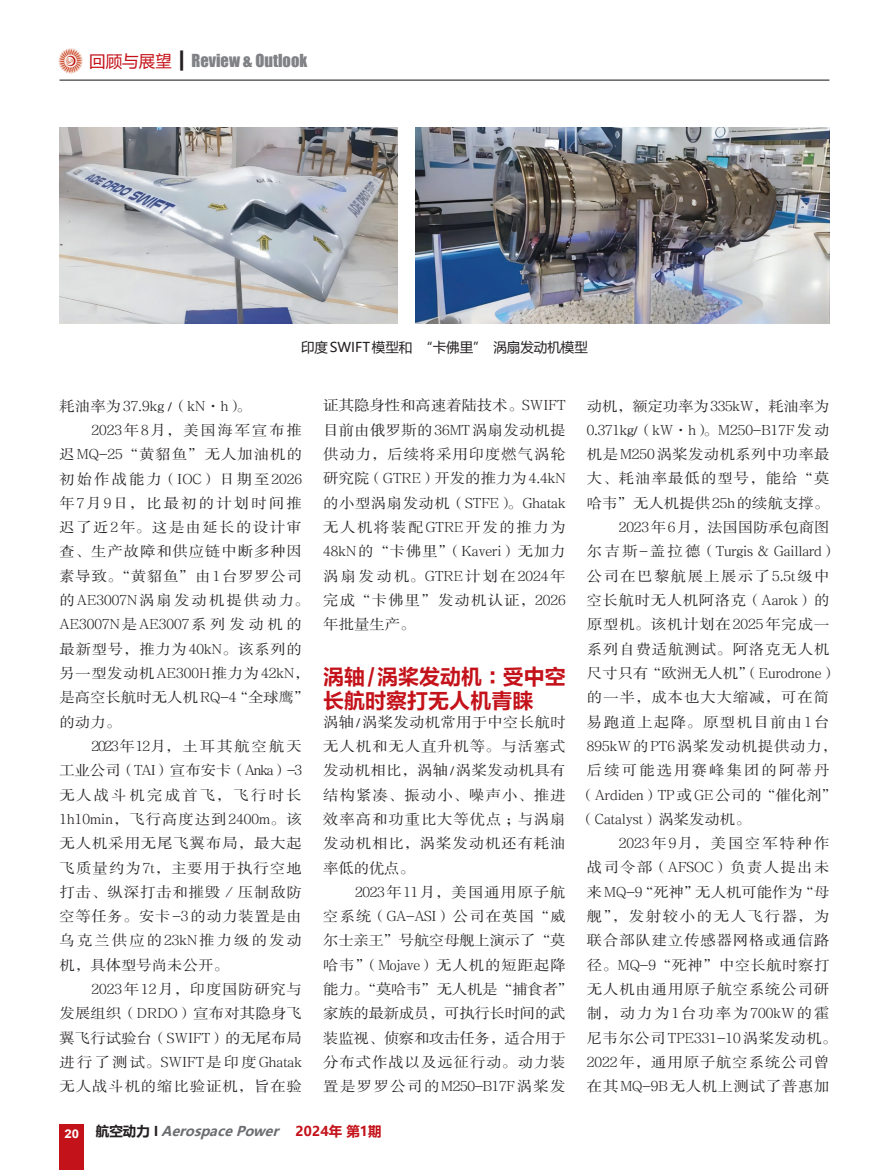
<style>
.page{position:relative;width:872px;height:1170px;background:#fff}
.page>*{position:absolute;margin:0;border:0;box-sizing:border-box;transform-origin:0 0}
.t1{font:21px/24.3px "FZLTCHJW GB1 0";color:#c4121a}
.t2{font:16.5px "Impact";color:#808285}
.t3{font:14.25px/24.3px "FZSSJW GB1 0";letter-spacing:.05em;color:#231f20;text-align:justify;scale:1.08 1}
.t4{font:14.25px "FZSSJW GB1 0";color:#231f20;scale:1.08 1}
.t5{font:14.25px/24.3px "FZSSJW GB1 0";letter-spacing:-.015em;color:#231f20;scale:1.08 1}
.t6{font:14.25px "FZSSJW GB1 0";letter-spacing:-.01em;color:#231f20;scale:1.08 1}
.t7{font:14.25px "FZSSJW GB1 0";letter-spacing:.09em;color:#231f20;scale:1.08 1}
.t8{font:14.25px "FZSSJW GB1 0";letter-spacing:.13em;color:#231f20;scale:1.08 1}
.t9{font:14.25px "FZSSJW GB1 0";letter-spacing:.07em;color:#231f20;scale:1.08 1}
.t10{font:14.25px "FZSSJW GB1 0";letter-spacing:.115em;color:#231f20;scale:1.08 1}
.t11{font:14.25px "FZSSJW GB1 0";letter-spacing:.135em;color:#231f20;scale:1.08 1}
.t12{font:14.25px "FZSSJW GB1 0";letter-spacing:-.005em;color:#231f20;scale:1.08 1}
.t13{font:14.25px "FZSSJW GB1 0";letter-spacing:.03em;color:#231f20;scale:1.08 1}
.t14{font:14.25px "FZSSJW GB1 0";letter-spacing:.01em;color:#231f20;scale:1.08 1}
.t15{font:14.25px "FZSSJW GB1 0";letter-spacing:.02em;color:#231f20;scale:1.08 1}
.t16{font:14.25px "FZSSJW GB1 0";letter-spacing:.085em;color:#231f20;scale:1.08 1}
.t17{font:14.25px "FZSSJW GB1 0";letter-spacing:.025em;color:#231f20;scale:1.08 1}
.t18{font:14.25px "FZSSJW GB1 0";letter-spacing:.125em;color:#231f20;scale:1.08 1}
.t19{font:14.25px "FZSSJW GB1 0";letter-spacing:.14em;color:#231f20;scale:1.08 1}
.t20{font:14.25px "FZSSJW GB1 0";letter-spacing:.105em;color:#231f20;scale:1.08 1}
.t21{font:14.25px "FZSSJW GB1 0";letter-spacing:.15em;color:#231f20;scale:1.08 1}
.t22{font:italic 700 13.5px "Microsoft Ya Hei";color:#6c6d70}
.t23{font:13.5px "Microsoft Ya Hei";color:#231f20}
.s1{font-family:"Microsoft Ya Hei";color:#c4121a}
.s2{font-family:"Microsoft Ya Hei";color:#231f20}
.s3{font-style:normal;color:#231f20}
.s4{font-style:normal;color:#c4121a}
</style>
<div class="page">
<div style="left:60px;top:1124px;width:24px;height:45px;background:#c4121a"></div>
<hr style="left:60px;top:80px;width:769px;height:1px;background:#231f20">
<img style="left:58px;top:49px;width:24px;height:24px">
<img style="left:60px;top:128px;width:338px;height:195px">
<img style="left:415px;top:128px;width:414px;height:196px">
<p class="t2" style="left:89px;top:48px;width:219px"><span class="s1">回顾与展望</span> <span class="s2">┃</span> Review &amp; Outlook</p>
<p class="t23" style="left:301px;top:338px;width:288px">印度SWIFT模型和 “卡佛里” 涡扇发动机模型</p>
<p class="t4" style="left:60px;top:398px;width:179px">耗油率为 37.9kg /（kN·h）。</p>
<p class="t10" style="left:91px;top:422px;width:196px">2023年8月，美国海军宣布推</p>
<p class="t3" style="left:60px;top:442px;width:226px">迟MQ-25“黄貂鱼”无人加油机的</p>
<p class="t8" style="left:60px;top:471px;width:226px">初始作战能力（IOC）日期至2026</p>
<p class="t19" style="left:60px;top:495px;width:226px">年7月9日，比最初的计划时间推</p>
<p class="t7" style="left:60px;top:520px;width:226px">迟了近2年。这是由延长的设计审</p>
<p class="t3" style="left:60px;top:539px;width:226px">查、生产故障和供应链中断多种因</p>
<p class="t3" style="left:60px;top:564px;width:226px">素导致。“黄貂鱼”由1台罗罗公司</p>
<p class="t8" style="left:60px;top:592px;width:233px">的AE3007N涡扇发动机提供动力。</p>
<p class="t4" style="left:60px;top:617px;width:226px">AE3007N 是 AE3007 系列发动机的</p>
<p class="t3" style="left:60px;top:637px;width:226px">最新型号，推力为40kN。该系列的</p>
<p class="t3" style="left:60px;top:661px;width:233px">另一型发动机AE300H推力为42kN，</p>
<p class="t4" style="left:60px;top:690px;width:233px">是高空长航时无人机 RQ-4“全球鹰”</p>
<p class="t3" style="left:60px;top:710px;width:58px">的动力。</p>
<p class="t3" style="left:91px;top:734px;width:196px">2023年12月，土耳其航空航天</p>
<p class="t12" style="left:60px;top:762px;width:226px">工业公司（TAI）宣布安卡（Anka）-3</p>
<p class="t21" style="left:60px;top:787px;width:226px">无人战斗机完成首飞，飞行时长</p>
<p class="t4" style="left:60px;top:811px;width:226px">1h10min，飞行高度达到 2400m。该</p>
<p class="t3" style="left:60px;top:831px;width:226px">无人机采用无尾飞翼布局，最大起</p>
<p class="t9" style="left:60px;top:860px;width:226px">飞质量约为7t，主要用于执行空地</p>
<p class="t3" style="left:60px;top:880px;width:226px">打击、纵深打击和摧毁／压制敌防</p>
<p class="t3" style="left:60px;top:904px;width:226px">空等任务。安卡-3的动力装置是由</p>
<p class="t11" style="left:60px;top:933px;width:226px">乌克兰供应的23kN推力级的发动</p>
<p class="t4" style="left:60px;top:957px;width:158px">机，具体型号尚未公开。</p>
<p class="t3" style="left:91px;top:977px;width:196px">2023年12月，印度国防研究与</p>
<p class="t14" style="left:60px;top:1005px;width:226px">发展组织（DRDO）宣布对其隐身飞</p>
<p class="t4" style="left:60px;top:1030px;width:226px">翼飞行试验台（SWIFT）的无尾布局</p>
<p class="t4" style="left:60px;top:1054px;width:226px">进行了测试。SWIFT 是印度 Ghatak</p>
<p class="t3" style="left:60px;top:1074px;width:226px">无人战斗机的缩比验证机，旨在验</p>
<p class="t3" style="left:323px;top:394px;width:226px">证其隐身性和高速着陆技术。SWIFT目前由俄罗斯的36MT涡扇发动机提供动力，后续将采用印度燃气涡轮研究院（GTRE）开发的推力为 4.4kN的小型涡扇发动机（STFE）。Ghatak无人机将装配GTRE开发的推力为48kN 的“卡佛里”（Kaveri）无加力涡扇发动机。GTRE计划在2024年完成“卡佛里”发动机认证，2026年批量生产。</p>
<h1 class="t1" style="left:323px;top:665px;width:244px">涡轴 / 涡桨发动机：受中空长航时察打无人机青睐</h1>
<p class="t3" style="left:323px;top:710px;width:226px">涡轴/涡桨发动机常用于中空长航时无人机和无人直升机等。与活塞式发动机相比，涡轴/涡桨发动机具有结构紧凑、振动小、噪声小、推进效率高和功重比大等优点；与涡扇发动机相比，涡桨发动机还有耗油率低的优点。</p>
<p class="t5" style="left:323px;top:880px;width:233px;text-indent:32px">2023年11月，美国通用原子航空系统（GA-ASI）公司在英国“威尔士亲王”号航空母舰上演示了“莫哈韦”（Mojave）无人机的短距起降能力。“莫哈韦”无人机是“捕食者”家族的最新成员，可执行长时间的武装监视、侦察和攻击任务，适合用于分布式作战以及远征行动。动力装置是罗罗公司的M250-B17F涡桨发</p>
<p class="t22" style="left:65px;top:1121px;width:319px"><sub>2</sub> <sub>0</sub> <span class="s3">航空动力 I</span> AerospacePower <span class="s4">2 0 2 4 年 第 1 期</span></p>
<p class="t6" style="left:587px;top:398px;width:226px">动机，额定功率为335kW，耗油率为</p>
<p class="t4" style="left:587px;top:422px;width:226px">0.371kg/（kW·h）。M250-B17F 发动</p>
<p class="t15" style="left:587px;top:447px;width:226px">机是M250涡桨发动机系列中功率最</p>
<p class="t9" style="left:587px;top:471px;width:226px">大、耗油率最低的型号，能给“莫</p>
<p class="t4" style="left:587px;top:495px;width:226px">哈韦”无人机提供 25h 的续航支撑。</p>
<p class="t6" style="left:619px;top:519px;width:196px">2023年6月，法国国防承包商图</p>
<p class="t6" style="left:587px;top:544px;width:233px">尔吉斯-盖拉德（Turgis &amp; Gaillard）</p>
<p class="t7" style="left:587px;top:568px;width:226px">公司在巴黎航展上展示了5.5t级中</p>
<p class="t3" style="left:587px;top:588px;width:226px">空长航时无人机阿洛克（Aarok）的</p>
<p class="t3" style="left:587px;top:612px;width:226px">原型机。该机计划在2025年完成一</p>
<p class="t3" style="left:587px;top:637px;width:226px">系列自费适航测试。阿洛克无人机</p>
<p class="t4" style="left:587px;top:665px;width:233px">尺寸只有“欧洲无人机”（Eurodrone）</p>
<p class="t3" style="left:587px;top:685px;width:226px">的一半，成本也大大缩减，可在简</p>
<p class="t7" style="left:587px;top:714px;width:226px">易跑道上起降。原型机目前由1台</p>
<p class="t3" style="left:587px;top:734px;width:233px">895kW的PT6涡桨发动机提供动力，</p>
<p class="t11" style="left:587px;top:762px;width:226px">后续可能选用赛峰集团的阿蒂丹</p>
<p class="t4" style="left:579px;top:787px;width:240px">（Ardiden）TP 或 GE 公司的“催化剂”</p>
<p class="t4" style="left:579px;top:811px;width:160px">（Catalyst）涡桨发动机。</p>
<p class="t10" style="left:619px;top:835px;width:196px">2023年9月，美国空军特种作</p>
<p class="t16" style="left:587px;top:860px;width:226px">战司令部（AFSOC）负责人提出未</p>
<p class="t4" style="left:587px;top:884px;width:226px">来 MQ-9“死神”无人机可能作为“母</p>
<p class="t20" style="left:587px;top:908px;width:226px">舰”，发射较小的无人飞行器，为</p>
<p class="t3" style="left:587px;top:928px;width:226px">联合部队建立传感器网格或通信路</p>
<p class="t17" style="left:587px;top:957px;width:226px">径。MQ-9“死神”中空长航时察打</p>
<p class="t3" style="left:587px;top:977px;width:226px">无人机由通用原子航空系统公司研</p>
<p class="t18" style="left:587px;top:1005px;width:226px">制，动力为1台功率为700kW的霍</p>
<p class="t13" style="left:587px;top:1030px;width:233px">尼韦尔公司TPE331-10涡桨发动机。</p>
<p class="t3" style="left:587px;top:1050px;width:226px">2022年，通用原子航空系统公司曾</p>
<p class="t3" style="left:587px;top:1074px;width:226px">在其MQ-9B无人机上测试了普惠加</p>
</div>
